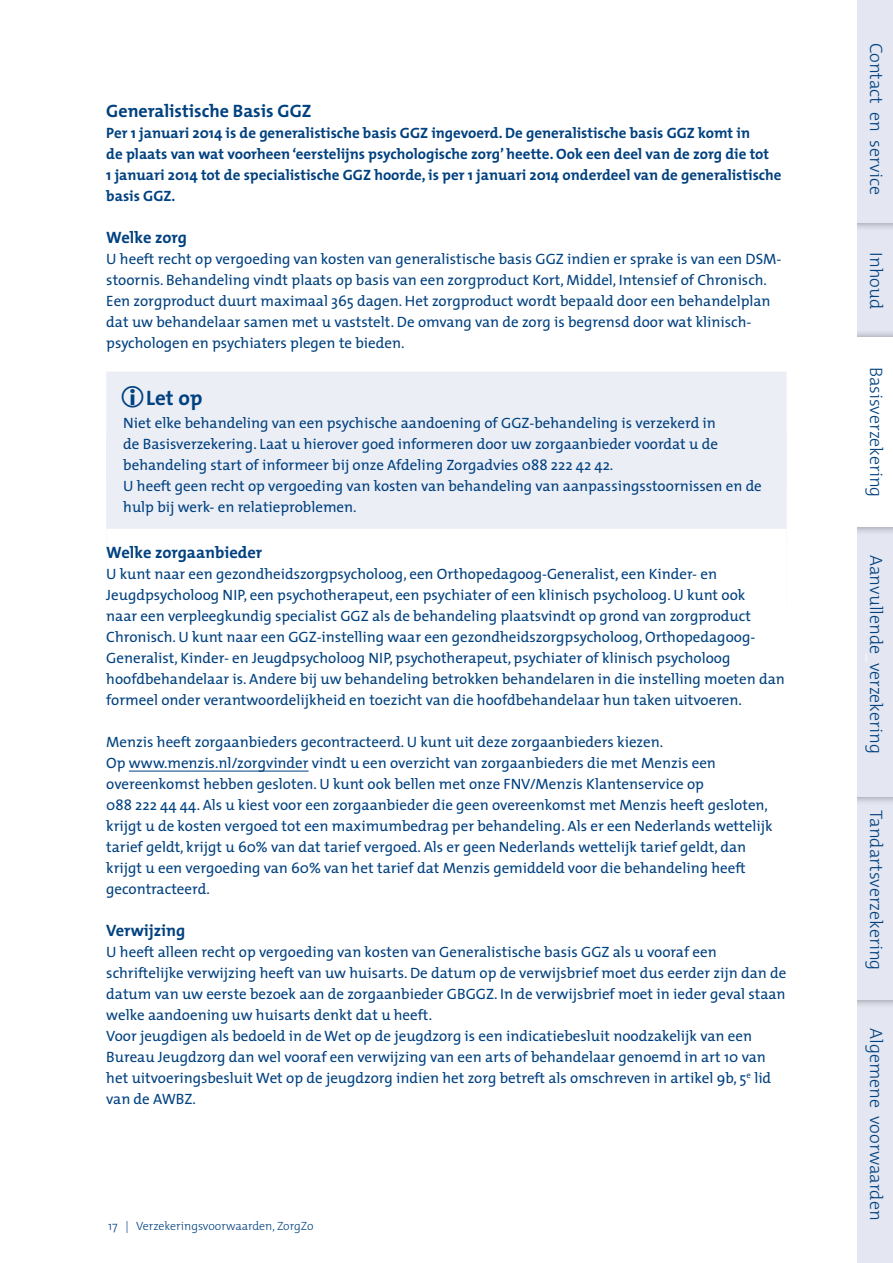
<style>
.page{position:relative;width:893px;height:1263px;background:#fff}
.page>*{position:absolute;margin:0;border:0;box-sizing:border-box;transform-origin:0 0}
.t1{font:700 21px "The Mix";color:#004180}
.t2{font:300 18px "The Mix";color:#004180}
.t3{font:700 18px "The Mix";color:#004180}
.t4{font:700 16.5px "The Mix";color:#004180}
.t5{font:15px/21px "The Mix";color:#004180}
.t6{font:700 15px/21px "The Mix";color:#004180}
.t7{font:300 12px "The Mix";color:#004180}
.s1{font-size:16.5px;color:#e4e7f2}
.s2{font-size:16.5px;color:#fff}
</style>
<div class="page">
<div style="left:106px;top:372px;width:681px;height:171px;background:#eceef6"></div>
<div style="left:106px;top:529px;width:681px;height:150px;background:#fff"></div>
<hr style="left:129px;top:771px;width:180px;height:1px;background:#004180">
<div style="left:845px;top:945px;width:48px;height:318px;background:#e4e7f2"></div>
<div style="left:845px;top:203px;width:48px;height:161px;background:#e4e7f2"></div>
<div style="left:837px;top:0;width:56px;height:231px;background:#000;opacity:.4"></div>
<div style="left:845px;top:0;width:48px;height:222px;background:#e4e7f2"></div>
<div style="left:837px;top:763px;width:56px;height:246px;background:#000;opacity:.4"></div>
<div style="left:845px;top:770px;width:48px;height:230px;background:#e4e7f2"></div>
<div style="left:845px;top:486px;width:48px;height:310px;background:#e4e7f2"></div>
<div style="left:837px;top:330px;width:56px;height:205px;background:#000;opacity:.4"></div>
<div style="left:845px;top:338px;width:48px;height:188px;background:#fff"></div>
<div style="left:829px;top:0;width:28px;height:1263px;background:#fff"></div>
<p class="t3" style="left:106px;top:96px;width:207px">Generalistische Basis GGZ</p>
<p class="t6" style="left:106px;top:122px;width:677px">Per 1 januari 2014 is de generalistische basis GGZ ingevoerd. De generalistische basis GGZ komt in<br>de plaats van wat voorheen ‘eerstelijns psychologische zorg’ heette. Ook een deel van de zorg die tot<br>1 januari 2014 tot de specialistische GGZ hoorde, is per 1 januari 2014 onderdeel van de generalistische basis GGZ.</p>
<p class="t4" style="left:106px;top:224px;width:82px">Welke zorg</p>
<p class="t5" style="left:106px;top:248px;width:677px">U heeft recht op vergoeding van kosten van generalistische basis GGZ indien er sprake is van een DSM&shy;stoornis. Behandeling vindt plaats op basis van een zorgproduct Kort, Middel, Intensief of Chronisch.<br>Een zorgproduct duurt maximaal 365 dagen. Het zorgproduct wordt bepaald door een behandelplan dat uw behandelaar samen met u vaststelt. De omvang van de zorg is begrensd door wat klinisch&shy;psychologen en psychiaters plegen te bieden.</p>
<h1 class="t1" style="left:146px;top:380px;width:58px">Let op</h1>
<p class="t5" style="left:123px;top:411px;width:640px">Niet elke behandeling van een psychische aandoening of GGZ-behandeling is verzekerd in<br>de Basisverzekering. Laat u hierover goed informeren door uw zorgaanbieder voordat u de behandeling start of informeer bij onze Afdeling Zorgadvies 088 222 42 42.<br>U heeft geen recht op vergoeding van kosten van behandeling van aanpassingsstoornissen en de hulp bij werk- en relatieproblemen.</p>
<p class="t4" style="left:106px;top:539px;width:158px">Welke zorgaanbieder</p>
<p class="t5" style="left:106px;top:563px;width:680px">U kunt naar een gezondheidszorgpsycholoog, een Orthopedagoog-Generalist, een Kinder- en Jeugdpsycholoog NIP, een psychotherapeut, een psychiater of een klinisch psycholoog. U kunt ook<br>naar een verpleegkundig specialist GGZ als de behandeling plaatsvindt op grond van zorgproduct Chronisch. U kunt naar een GGZ-instelling waar een gezondheidszorgpsycholoog, Orthopedagoog-Generalist, Kinder- en Jeugdpsycholoog NIP, psychotherapeut, psychiater of klinisch psycholoog hoofdbehandelaar is. Andere bij uw behandeling betrokken behandelaren in die instelling moeten dan formeel onder verantwoordelijkheid en toezicht van die hoofdbehandelaar hun taken uitvoeren.</p>
<p class="t5" style="left:106px;top:731px;width:668px">Menzis heeft zorgaanbieders gecontracteerd. U kunt uit deze zorgaanbieders kiezen.<br>Op www.menzis.nl/zorgvinder vindt u een overzicht van zorgaanbieders die met Menzis een overeenkomst hebben gesloten. U kunt ook bellen met onze FNV/Menzis Klantenservice op<br>088 222 44 44. Als u kiest voor een zorgaanbieder die geen overeenkomst met Menzis heeft gesloten, krijgt u de kosten vergoed tot een maximumbedrag per behandeling. Als er een Nederlands wettelijk tarief geldt, krijgt u 60% van dat tarief vergoed. Als er geen Nederlands wettelijk tarief geldt, dan krijgt u een vergoeding van 60% van het tarief dat Menzis gemiddeld voor die behandeling heeft gecontracteerd.</p>
<p class="t4" style="left:106px;top:917px;width:80px">Verwijzing</p>
<p class="t5" style="left:106px;top:941px;width:681px">U heeft alleen recht op vergoeding van kosten van Generalistische basis GGZ als u vooraf een schriftelijke verwijzing heeft van uw huisarts. De datum op de verwijsbrief moet dus eerder zijn dan de datum van uw eerste bezoek aan de zorgaanbieder GBGGZ. In de verwijsbrief moet in ieder geval staan welke aandoening uw huisarts denkt dat u heeft.<br>Voor jeugdigen als bedoeld in de Wet op de jeugdzorg is een indicatiebesluit noodzakelijk van een Bureau Jeugdzorg dan wel vooraf een verwijzing van een arts of behandelaar genoemd in art 10 van het uitvoeringsbesluit Wet op de jeugdzorg indien het zorg betreft als omschreven in artikel 9b, 5<sup>e</sup> lid van de AWBZ.</p>
<p class="t7" style="left:108px;top:1216px;width:207px">17 | Verzekeringsvoorwaarden, ZorgZo</p>
<p class="t2" style="left:891px;top:43px;width:154px;rotate:90deg">Contact<span class="s1">_</span>en<span class="s1">_</span>service</p>
<p class="t2" style="left:891px;top:252px;width:58px;rotate:90deg">Inhoud</p>
<p class="t2" style="left:891px;top:367px;width:132px;rotate:90deg">Basisverzekering</p>
<p class="t2" style="left:891px;top:555px;width:200px;rotate:90deg">Aanvullende<span class="s2">_</span>verzekering</p>
<p class="t2" style="left:891px;top:810px;width:161px;rotate:90deg">Tandartsverzekering</p>
<p class="t2" style="left:891px;top:1028px;width:194px;rotate:90deg">Algemene<span class="s1">_</span>voorwaarden</p>
</div>
